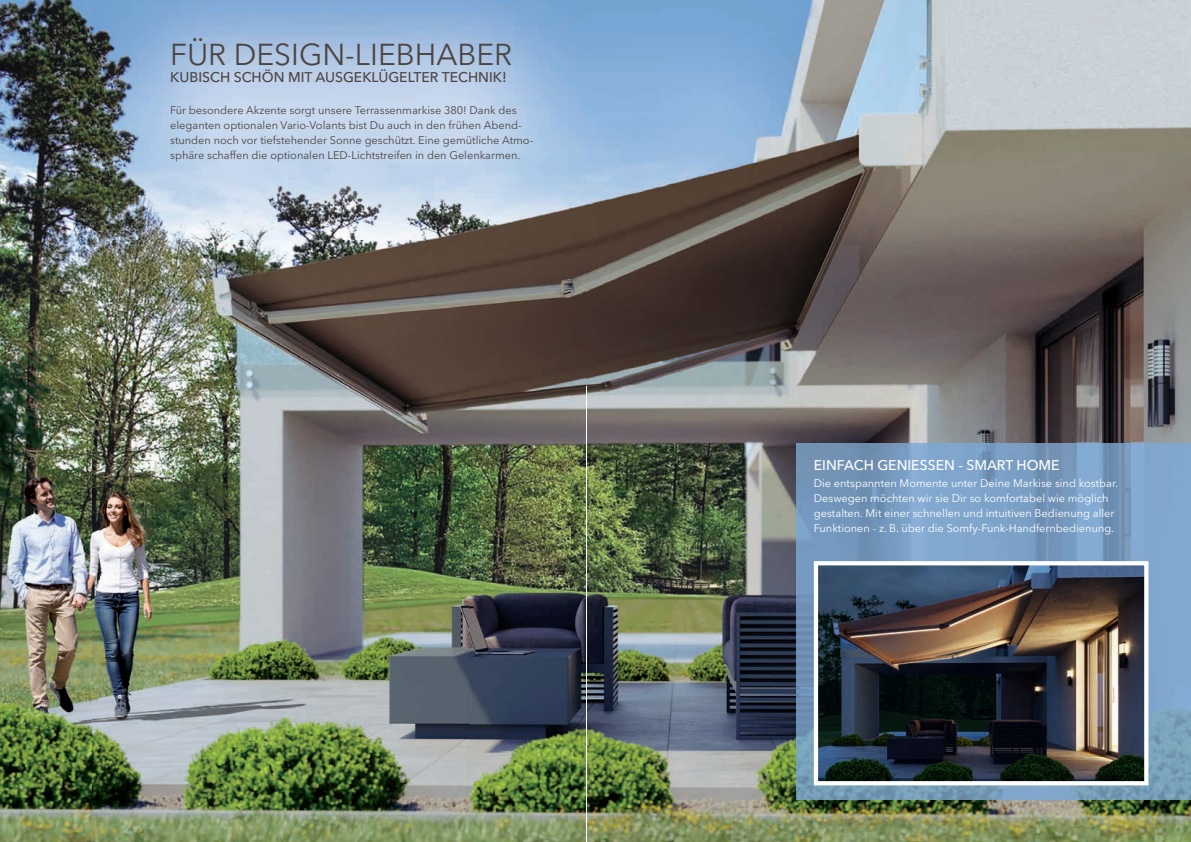
<style>
.page{position:relative;width:1191px;height:842px;background:#fff}
.page>*{position:absolute;margin:0;border:0;box-sizing:border-box;transform-origin:0 0}
.t1{font:30px "Avenir Next LT Pro";color:#4c4542}
.t2{font:500 14px "Avenir Next LT Pro";color:#4c4542}
.t3{font:500 14px "Avenir Next LT Pro";color:#fff}
.t4{font:11px/15px "Avenir Next LT Pro";color:#4c4542}
.t5{font:11px/15px "Avenir Next LT Pro";color:#fff}
</style>
<div class="page">
<img style="left:0;top:0;width:93px;height:842px">
<img style="left:570px;top:239px;width:17px;height:603px">
<img style="left:93px;top:239px;width:477px;height:603px">
<img style="left:93px;top:0;width:494px;height:239px">
<img style="left:587px;top:0;width:374px;height:385px">
<img style="left:961px;top:0;width:230px;height:443px">
<img style="left:587px;top:385px;width:238px;height:457px">
<img style="left:825px;top:385px;width:136px;height:58px">
<img style="left:825px;top:799px;width:366px;height:43px">
<img style="left:797px;top:443px;width:394px;height:356px">
<img style="left:811px;top:559px;width:339px;height:228px">
<h1 class="t1" style="left:170px;top:37px;width:344px">FÜR DESIGN-LIEBHABER</h1>
<p class="t2" style="left:170px;top:69px;width:338px">KUBISCH SCHÖN MIT AUSGEKLÜGELTER TECHNIK!</p>
<p class="t4" style="left:170px;top:103px;width:364px">Für besondere Akzente sorgt unsere Terrassenmarkise 380! Dank des eleganten optionalen Vario-Volants bist Du auch in den frühen Abend&shy;stunden noch vor tiefstehender Sonne geschützt. Eine gemütliche Atmo&shy;sphäre schaffen die optionalen LED-Lichtstreifen in den Gelenkarmen.</p>
<p class="t3" style="left:814px;top:456px;width:247px">EINFACH GENIESSEN - SMART HOME</p>
<p class="t5" style="left:814px;top:475px;width:306px">Die entspannten Momente unter Deine Markise sind kostbar.<br>Deswegen möchten wir sie Dir so komfortabel wie möglich gestalten. Mit einer schnellen und intuitiven Bedienung aller Funktionen - z. B. über die Somfy-Funk-Handfernbedienung.</p>
</div>
